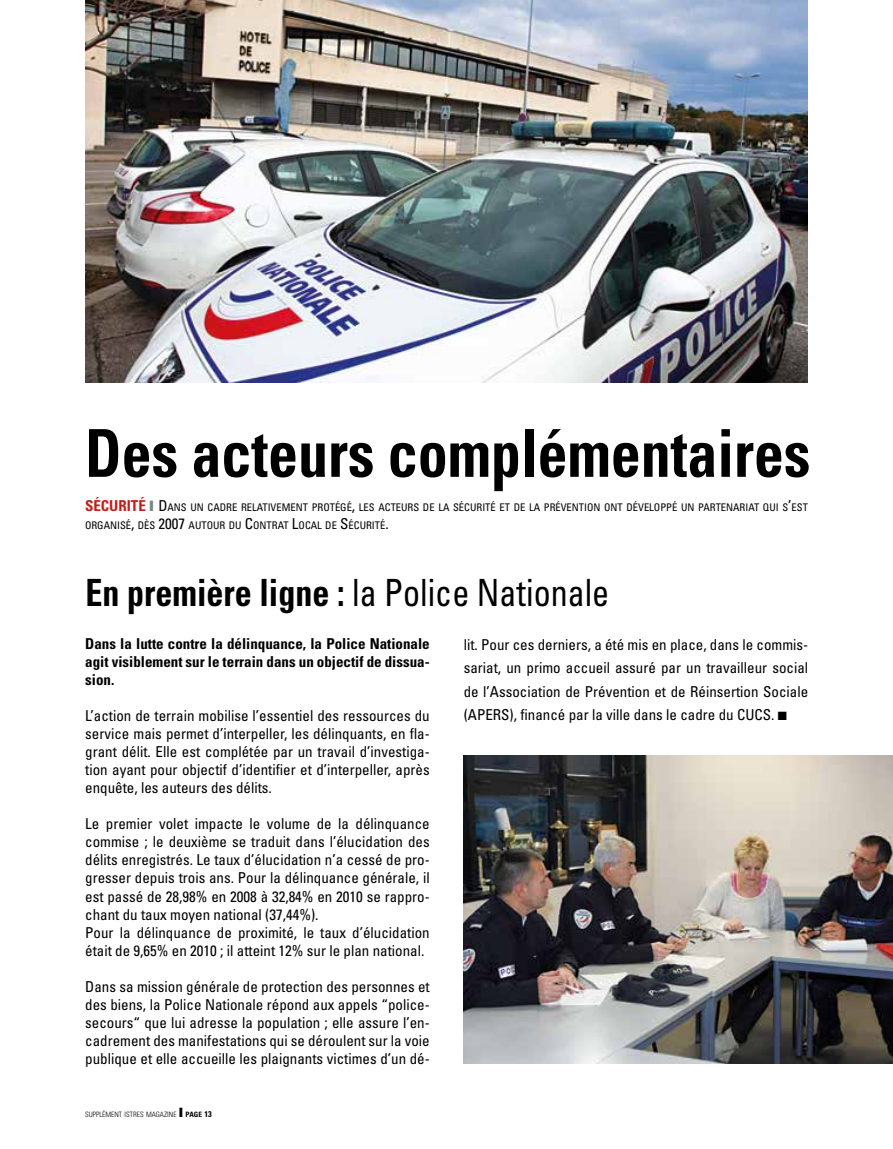
<style>
.page{position:relative;width:893px;height:1149px;background:#fff}
.page>*{position:absolute;margin:0;border:0;box-sizing:border-box;transform-origin:0 0}
.t1{font:700 condensed 66px "Univers";color:#000;scale:.91 1}
.t2{font:condensed 37.5px "Univers";color:#000;scale:.91 1}
.t3{font:condensed 15px/18px "Univers";color:#000;text-align:justify}
.t4{font:700 condensed 15px/18px "Univers";color:#000;text-align:justify}
.t5{font:condensed 10.5px/18px "Univers";color:#000}
.t6{font:300 condensed 7.35px "Univers";color:#000}
.s1{font-weight:700;font-size:15px;color:#c01f17}
.s2{color:#7b8486}
.s3{font-size:15px}
.s4{font-weight:700}
.s5{font-weight:700;font-size:8.25px}
</style>
<div class="page">
<img style="left:464px;top:755px;width:429px;height:308px">
<img style="left:85px;top:0;width:723px;height:383px">
<h1 class="t1" style="left:85px;top:412px;width:799px">Des acteurs complémentaires</h1>
<p class="t5" style="left:85px;top:497px;width:724px"><span class="s1">SÉCURITÉ</span> <span class="s2">❙</span> <span class="s3">D</span>ANS UN CADRE RELATIVEM ENT PROTÉGÉ<span class="s3">,</span> LES ACTEURS DE LA SÉCURITÉ ET DE LA PRÉVENTION ONT DÉVELOPPÉ UN PARTENARIAT QUI S<span class="s3">’</span>EST<br>ORGANISÉ<span class="s3">,</span> DÈS <span class="s3">2007</span> AUTOUR DU <span class="s3">C</span>ONTRAT <span class="s3">L</span>OCAL DE <span class="s3">S</span>ÉCURITÉ<span class="s3">.</span></p>
<h2 class="t2" style="left:86px;top:568px;width:577px"><span class="s4">En première ligne :</span> la Police Nationale</h2>
<p class="t4" style="left:85px;top:634px;width:346px">Dans la lutte contre la délinquance, la Police Nationale agit visiblement sur le terrain dans un objectif de dissua&shy;sion.</p>
<p class="t3" style="left:85px;top:706px;width:346px">L’action de terrain mobilise l’essentiel des ressources du service mais permet d’interpeller, les délinquants, en fla&shy;grant délit. Elle est complétée par un travail d’investiga&shy;tion ayant pour objectif d’identifier et d’interpeller, après enquête, les auteurs des délits.</p>
<p class="t3" style="left:85px;top:814px;width:346px;text-align:left">Le premier volet impacte le volume de la délinquance commise ; le deuxième se traduit dans l’élucidation des délits enregistrés. Le taux d’élucidation n’a cessé de pro&shy;gresser depuis trois ans. Pour la délinquance générale, il est passé de 28,98% en 2008 à 32,84% en 2010 se rappro&shy;chant du taux moyen national (37,44%).<br>Pour la délinquance de proximité, le taux d’élucidation était de 9,65% en 2010 ; il atteint 12% sur le plan national.</p>
<p class="t3" style="left:85px;top:976px;width:346px">Dans sa mission générale de protection des personnes et des biens, la Police Nationale répond aux appels “police&shy;secours“ que lui adresse la population ; elle assure l’en&shy;cadrement des manifestations qui se déroulent sur la voie publique et elle accueille les plaignants victimes d’un dé-</p>
<p class="t6" style="left:85px;top:1109px;width:128px">SUPPLÉMENT ISTRES MAGAZINE ❙ <span class="s4">page</span> <span class="s5">13</span></p>
<p class="t3" style="left:464px;top:631px;width:346px;line-height:23.7px">lit. Pour ces derniers, a été mis en place, dans le commis&shy;sariat, un primo accueil assuré par un travailleur social de l’Association de Prévention et de Réinsertion Sociale (APERS), financé par la ville dans le cadre du CUCS. ■</p>
</div>
